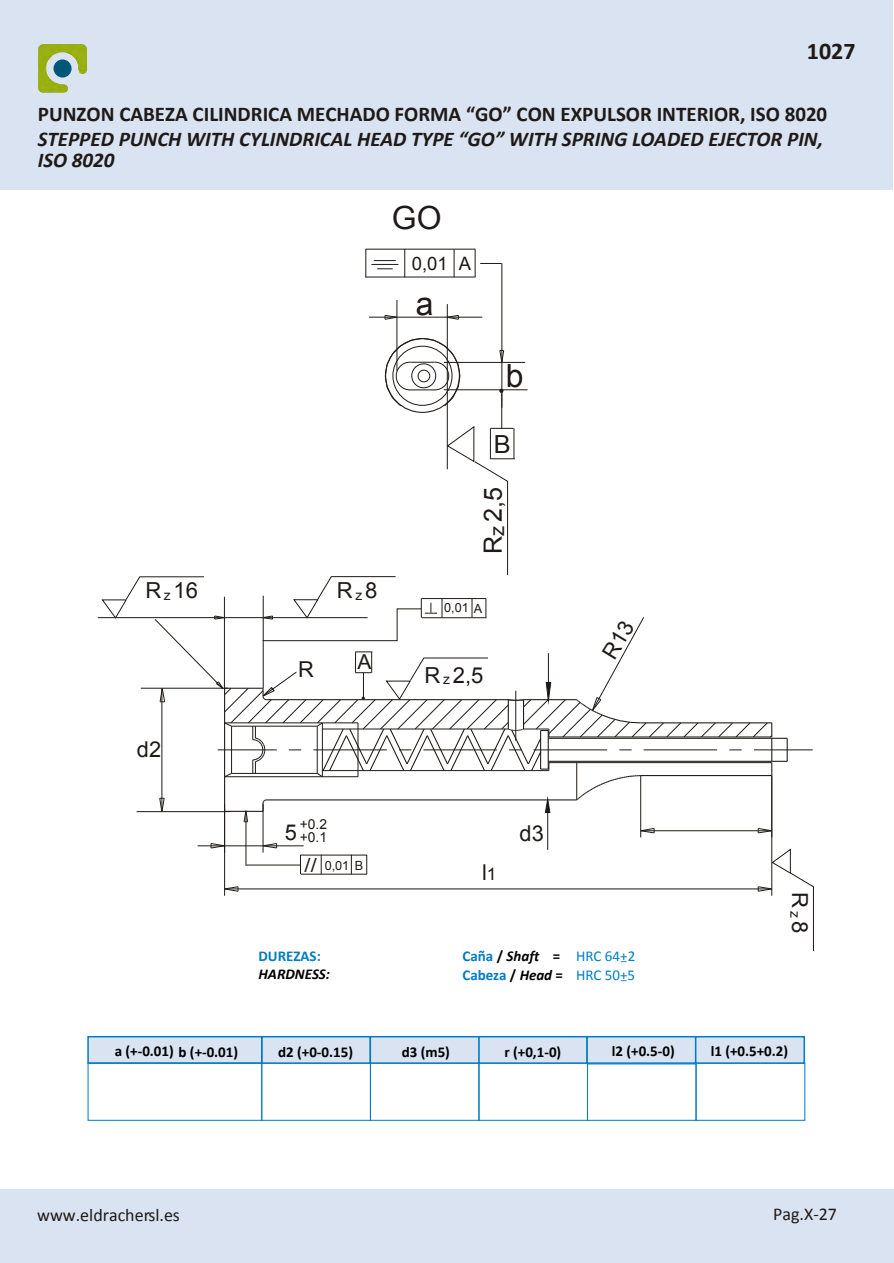
<style>
.page{position:relative;width:894px;height:1263px;background:#fff}
.page>*{position:absolute;margin:0;border:0;box-sizing:border-box;transform-origin:0 0}
.t1{font:31.95px "Arial";color:#1f1a17}
.t2{font:25.05px "Arial";color:#1f1a17}
.t3{font:24.9px "Arial";color:#1f1a17}
.t4{font:700 24px "Calibri";color:#1f1a17}
.t5{font:22.05px "Arial";color:#1f1a17}
.t6{font:21.9px "Arial";color:#1f1a17}
.t7{font:italic 700 21px "Calibri";color:#1f1a17}
.t8{font:700 21px "Calibri";color:#1f1a17}
.t9{font:20.55px "Arial";color:#1f1a17}
.t10{font:20.1px "Arial";color:#1f1a17}
.t11{font:19.5px "Arial";color:#1f1a17;scale:1.12 1}
.t12{font:18.45px "Arial";color:#1f1a17}
.t13{font:18px "Calibri";color:#1f1a17}
.t14{font:700 15px "Calibri";color:#000}
.t15{font:15px/18.8px "Calibri";color:#007dc2}
.t16{font:italic 700 15px "Calibri";color:#000}
.t17{font:700 15px "Calibri";color:#007dc2}
.t18{font:13.8px/12.8px "Arial";color:#1f1a17}
.t19{font:13.2px/18.8px "Calibri";color:#007dc2;scale:1.86 1}
.t20{font:12.6px "Arial";color:#1f1a17}
.s1{font-size:13.8px}
.s2{font-size:17.25px}
.s3{font-weight:700}
.s4{font-weight:700;font-style:italic;color:#000}
.s5{font-weight:700;color:#000}
</style>
<div class="page">
<div style="left:0;top:1189px;width:893px;height:74px;background:#d9e3f2"></div>
<div style="left:0;top:1px;width:893px;height:189px;background:#d9e3f2"></div>
<img style="left:38px;top:44px;width:49px;height:49px">
<div style="left:54px;top:59px;width:18px;height:19px;background:#00577a;border-radius:50%"></div>
<hr style="left:246px;top:811px;width:1px;height:55px;background:#1f1a17">
<hr style="left:246px;top:865px;width:55px;height:1px;background:#1f1a17">
<hr style="left:98px;top:617px;width:270px;height:1px;background:#1f1a17">
<hr style="left:754px;top:750px;width:59px;height:1px;background:#1f1a17">
<hr style="left:225px;top:889px;width:547px;height:1px;background:#1f1a17">
<hr style="left:198px;top:846px;width:106px;height:1px;background:#1f1a17">
<hr style="left:224px;top:804px;width:1px;height:92px;background:#1f1a17">
<svg style="left:224px;top:886px;width:15px;height:6px"></svg>
<hr style="left:263px;top:804px;width:1px;height:49px;background:#1f1a17">
<svg style="left:211px;top:843px;width:13px;height:5px"></svg>
<hr style="left:548px;top:738px;width:239px;height:1px;background:#1f1a17">
<hr style="left:548px;top:761px;width:239px;height:1px;background:#1f1a17">
<svg style="left:263px;top:843px;width:14px;height:5px"></svg>
<svg style="left:787px;top:738px;width:1px;height:23px"></svg>
<hr style="left:772px;top:776px;width:1px;height:120px;background:#1f1a17">
<svg style="left:758px;top:849px;width:56px;height:102px"></svg>
<hr style="left:640px;top:776px;width:1px;height:61px;background:#1f1a17">
<hr style="left:547px;top:803px;width:1px;height:47px;background:#1f1a17">
<hr style="left:301px;top:855px;width:66px;height:1px;background:#1f1a17">
<svg style="left:366px;top:855px;width:1px;height:19px"></svg>
<hr style="left:301px;top:874px;width:66px;height:1px;background:#1f1a17">
<svg style="left:300px;top:855px;width:1px;height:19px"></svg>
<svg style="left:321px;top:855px;width:1px;height:19px"></svg>
<svg style="left:351px;top:855px;width:1px;height:19px"></svg>
<div style="left:478px;top:1063px;width:110px;height:58px;border:1px solid #007dc2"></div>
<div style="left:696px;top:1063px;width:109px;height:58px;border:1px solid #007dc2"></div>
<div style="left:478px;top:1036px;width:110px;height:28px;background:#d9e3f2;border:2px solid #007dc2"></div>
<div style="left:586px;top:1036px;width:110px;height:28px;background:#d9e3f2;border:2px solid #007dc2"></div>
<div style="left:695px;top:1036px;width:110px;height:28px;background:#d9e3f2;border:2px solid #007dc2"></div>
<div style="left:261px;top:1063px;width:110px;height:58px;border:1px solid #007dc2"></div>
<div style="left:370px;top:1063px;width:109px;height:58px;border:1px solid #007dc2"></div>
<div style="left:261px;top:1036px;width:110px;height:28px;background:#d9e3f2;border:2px solid #007dc2"></div>
<div style="left:370px;top:1036px;width:110px;height:28px;background:#d9e3f2;border:2px solid #007dc2"></div>
<div style="left:87px;top:1036px;width:176px;height:28px;background:#d9e3f2;border:2px solid #007dc2"></div>
<div style="left:88px;top:1063px;width:174px;height:58px;border:1px solid #007dc2"></div>
<div style="left:587px;top:1064px;width:109px;height:57px;border:1px solid #007dc2"></div>
<svg style="left:446px;top:315px;width:13px;height:5px"></svg>
<svg style="left:385px;top:315px;width:12px;height:5px"></svg>
<hr style="left:369px;top:317px;width:113px;height:1px;background:#1f1a17">
<hr style="left:366px;top:249px;width:109px;height:1px;background:#1f1a17">
<hr style="left:365px;top:277px;width:110px;height:1px;background:#1f1a17">
<svg style="left:405px;top:249px;width:1px;height:28px"></svg>
<svg style="left:454px;top:249px;width:1px;height:28px"></svg>
<svg style="left:366px;top:249px;width:32px;height:28px"></svg>
<svg style="left:499px;top:350px;width:5px;height:12px"></svg>
<hr style="left:502px;top:263px;width:1px;height:145px;background:#1f1a17">
<hr style="left:501px;top:390px;width:1px;height:38px;background:#1f1a17">
<svg style="left:475px;top:249px;width:27px;height:28px"></svg>
<hr style="left:447px;top:304px;width:1px;height:165px;background:#1f1a17">
<hr style="left:444px;top:362px;width:81px;height:1px;background:#1f1a17">
<hr style="left:444px;top:390px;width:84px;height:1px;background:#1f1a17">
<hr style="left:397px;top:300px;width:1px;height:71px;background:#1f1a17">
<svg style="left:385px;top:338px;width:75px;height:68px"></svg>
<svg style="left:102px;top:426px;width:670px;height:407px"></svg>
<p class="t4" style="left:807px;top:36px;width:50px">1027</p>
<p class="t8" style="left:38px;top:101px;width:791px">PUNZON CABEZA CILINDRICA MECHADO FORMA “GO” CON EXPULSOR INTERIOR, ISO 8020</p>
<p class="t7" style="left:38px;top:126px;width:787px">STEPPED PUNCH WITH CYLINDRICAL HEAD TYPE “GO” WITH SPRING LOADED EJECTOR PIN,</p>
<p class="t7" style="left:38px;top:146px;width:78px">ISO 8020</p>
<h1 class="t1" style="left:392px;top:197px;width:51px">GO</h1>
<p class="t12" style="left:412px;top:251px;width:61px">0,01 A</p>
<h1 class="t1" style="left:416px;top:283px;width:19px">a</h1>
<p class="t18" style="left:164px;top:589px;width:8px">z</p>
<p class="t5" style="left:337px;top:576px;width:42px">R 8<span class="s1">z</span></p>
<p class="t5" style="left:145px;top:576px;width:54px">R 16</p>
<p class="t6" style="left:298px;top:655px;width:17px">R</p>
<p class="t9" style="left:357px;top:649px;width:15px">A</p>
<h1 class="t1" style="left:506px;top:354px;width:19px">b</h1>
<p class="t3" style="left:494px;top:428px;width:18px">B</p>
<p class="t2" style="left:477px;top:554px;width:68px;rotate:-90deg">R 2,5</p>
<p class="t10" style="left:484px;top:536px;width:12px;rotate:-90deg">z</p>
<p class="t20" style="left:444px;top:599px;width:39px">0,01 A</p>
<p class="t5" style="left:425px;top:660px;width:60px">R 2,5</p>
<p class="t18" style="left:443px;top:673px;width:8px">z</p>
<p class="t6" style="left:137px;top:735px;width:26px">d2</p>
<p class="t6" style="left:285px;top:818px;width:14px">5</p>
<p class="t18" style="left:300px;top:818px;width:29px">+0.2 +0.1</p>
<p class="t11" style="left:305px;top:852px;width:12px">//</p>
<p class="t20" style="left:325px;top:857px;width:40px">0,01 B</p>
<p class="t6" style="left:482px;top:858px;width:16px">l<span class="s2">1</span></p>
<p class="t6" style="left:520px;top:819px;width:26px">d3</p>
<p class="t17" style="left:259px;top:946px;width:64px">DUREZAS:</p>
<p class="t16" style="left:259px;top:965px;width:73px">HARDNESS:</p>
<p class="t14" style="left:497px;top:946px;width:8px">/</p>
<p class="t15" style="left:510px;top:947px;width:127px;text-indent:-47px"><span class="s3">Caña</span> <span class="s4">Shaft</span> <span class="s5">=</span> HRC 64+2 <span class="s5">/</span></p>
<p class="t19" style="left:620px;top:951px;width:6px">- -</p>
<p class="t15" style="left:463px;top:966px;width:174px"><span class="s3">Cabeza</span> <span class="s4">Head</span> <span class="s5">=</span> HRC 50+5</p>
<p class="t5" style="left:814px;top:892px;width:42px;rotate:90deg">R 8<span class="s1">z</span></p>
<p class="t14" style="left:115px;top:1042px;width:125px">a (+-0.01) b (+-0.01)</p>
<p class="t14" style="left:278px;top:1042px;width:76px">d2 (+0-0.15)</p>
<p class="t14" style="left:402px;top:1043px;width:50px">d3 (m5)</p>
<p class="t14" style="left:504px;top:1042px;width:58px">r (+0,1-0)</p>
<p class="t14" style="left:612px;top:1042px;width:64px">l2 (+0.5-0)</p>
<p class="t14" style="left:711px;top:1042px;width:79px">l1 (+0.5+0.2)</p>
<p class="t13" style="left:37px;top:1203px;width:144px">www.eldrachersl.es</p>
<p class="t13" style="left:773px;top:1203px;width:65px">Pag.X-27</p>
</div>
